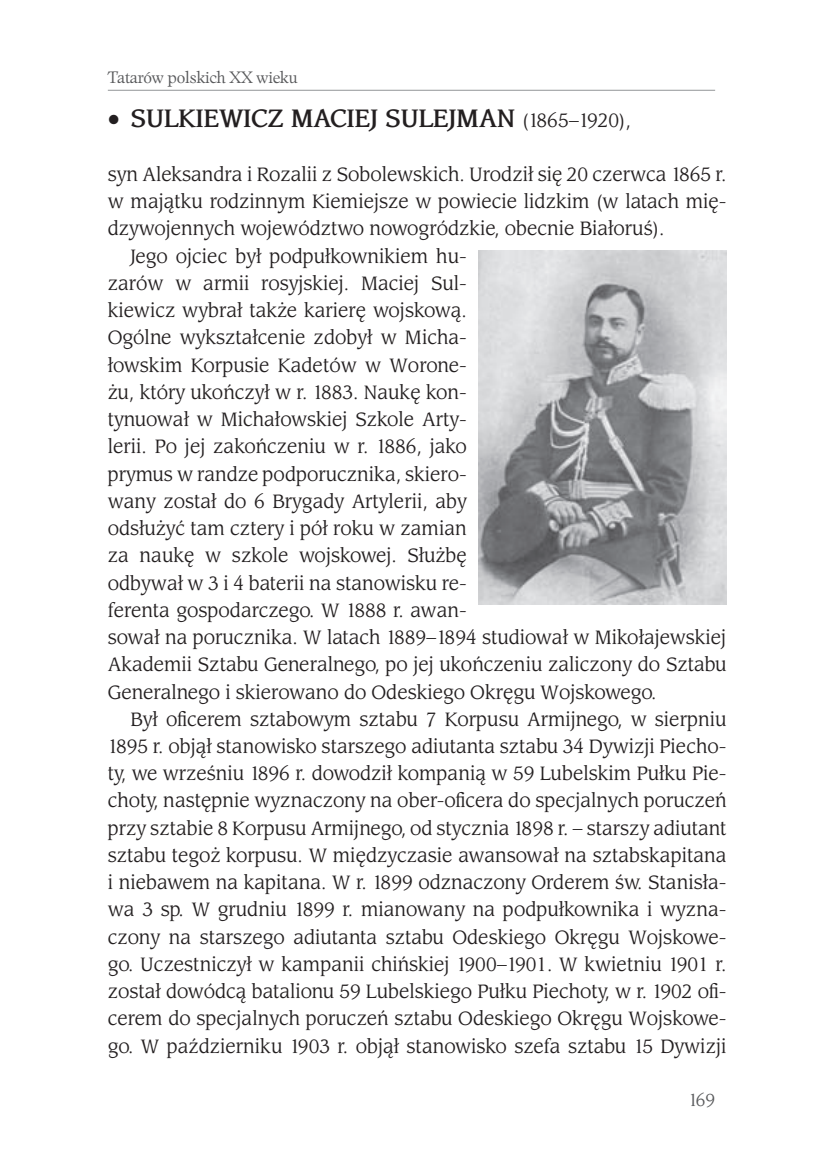
<style>
.page{position:relative;width:823px;height:1163px;background:#fff}
.page>*{position:absolute;margin:0;border:0;box-sizing:border-box;transform-origin:0 0}
.t1{font:700 26px "EFN Haggar";color:#231f20}
.t2{font:20px "EFN Haggar";color:#231f20}
.t3{font:18px "EFN Haggar";color:#57585a}
.t4{font:16px "EFN Nissan";letter-spacing:-.01em;color:#57585a}
.s1{font-weight:400;font-size:20px}
</style>
<div class="page">
<hr style="left:108px;top:90px;width:606px;height:1px;background:#939598">
<img style="left:478px;top:250px;width:248px;height:354px">
<p class="t4" style="left:108px;top:68px;width:191px">Tatarów polskich XX wieku</p>
<h1 class="t1" style="left:108px;top:102px;width:524px">• SULKIEWICZ MACIEJ SULEJMAN <span class="s1">(1865–1920),</span></h1>
<p class="t2" style="left:108px;top:163px;width:619px">syn Aleksandra i Rozalii z Sobolewskich. Urodzi³ siê 20 czerwca 1865 r.</p>
<p class="t2" style="left:108px;top:190px;width:620px">w maj¹tku rodzinnym Kiemiejsze w powiecie lidzkim (w latach miê-</p>
<p class="t2" style="left:108px;top:217px;width:557px">dzywojennych województwo nowogródzkie, obecnie Bia³oruś).</p>
<p class="t2" style="left:130px;top:244px;width:337px">Jego ojciec by³ podpu³kownikiem hu-</p>
<p class="t2" style="left:108px;top:272px;width:360px">zarów w armii rosyjskiej. Maciej Sul-</p>
<p class="t2" style="left:108px;top:299px;width:360px">kiewicz wybra³ tak¿e karierê wojskow¹.</p>
<p class="t2" style="left:108px;top:326px;width:360px">Ogólne wykszta³cenie zdoby³ w Micha-</p>
<p class="t2" style="left:108px;top:353px;width:360px">³owskim Korpusie Kadetów w Worone-</p>
<p class="t2" style="left:108px;top:380px;width:360px">¿u, który ukoñczy³ w r. 1883. Naukê kon-</p>
<p class="t2" style="left:108px;top:408px;width:360px">tynuowa³ w Micha³owskiej Szkole Arty-</p>
<p class="t2" style="left:108px;top:435px;width:360px">lerii. Po jej zakoñczeniu w r. 1886, jako</p>
<p class="t2" style="left:108px;top:462px;width:360px">prymus w randze podporucznika, skiero-</p>
<p class="t2" style="left:108px;top:489px;width:360px">wany zosta³ do 6 Brygady Artylerii, aby</p>
<p class="t2" style="left:108px;top:517px;width:360px">ods³u¿yæ tam cztery i pó³ roku w zamian</p>
<p class="t2" style="left:108px;top:544px;width:360px">za naukê w szkole wojskowej. S³u¿bê</p>
<p class="t2" style="left:108px;top:571px;width:360px">odbywa³ w 3 i 4 baterii na stanowisku re-</p>
<p class="t2" style="left:108px;top:598px;width:360px">ferenta gospodarczego. W 1888 r. awan-</p>
<p class="t2" style="left:108px;top:625px;width:619px">sowa³ na porucznika. W latach 1889–1894 studiowa³ w Miko³ajewskiej</p>
<p class="t2" style="left:108px;top:653px;width:619px">Akademii Sztabu Generalnego, po jej ukoñczeniu zaliczony do Sztabu</p>
<p class="t2" style="left:108px;top:680px;width:549px">Generalnego i skierowano do Odeskiego Okrêgu Wojskowego.</p>
<p class="t2" style="left:130px;top:707px;width:597px">By³ oficerem sztabowym sztabu 7 Korpusu Armijnego, w sierpniu</p>
<p class="t2" style="left:108px;top:734px;width:619px">1895 r. obj¹³ stanowisko starszego adiutanta sztabu 34 Dywizji Piecho-</p>
<p class="t2" style="left:108px;top:761px;width:619px">ty, we wrześniu 1896 r. dowodzi³ kompani¹ w 59 Lubelskim Pu³ku Pie-</p>
<p class="t2" style="left:108px;top:789px;width:619px">choty, nastêpnie wyznaczony na ober-oficera do specjalnych poruczeñ</p>
<p class="t2" style="left:108px;top:816px;width:619px">przy sztabie 8 Korpusu Armijnego, od stycznia 1898 r. – starszy adiutant</p>
<p class="t2" style="left:108px;top:843px;width:619px">sztabu tego¿ korpusu. W miêdzyczasie awansowa³ na sztabskapitana</p>
<p class="t2" style="left:108px;top:870px;width:619px">i niebawem na kapitana. W r. 1899 odznaczony Orderem św. Stanis³a-</p>
<p class="t2" style="left:108px;top:898px;width:619px">wa 3 sp. W grudniu 1899 r. mianowany na podpu³kownika i wyzna-</p>
<p class="t2" style="left:108px;top:925px;width:619px">czony na starszego adiutanta sztabu Odeskiego Okrêgu Wojskowe-</p>
<p class="t2" style="left:108px;top:952px;width:619px">go. Uczestniczy³ w kampanii chiñskiej 1900–1901. W kwietniu 1901 r.</p>
<p class="t2" style="left:108px;top:979px;width:619px">zosta³ dowódc¹ batalionu 59 Lubelskiego Pu³ku Piechoty, w r. 1902 ofi-</p>
<p class="t2" style="left:108px;top:1006px;width:619px">cerem do specjalnych poruczeñ sztabu Odeskiego Okrêgu Wojskowe-</p>
<p class="t2" style="left:108px;top:1034px;width:619px">go. W październiku 1903 r. obj¹³ stanowisko szefa sztabu 15 Dywizji</p>
<p class="t3" style="left:688px;top:1089px;width:28px">169</p>
</div>
